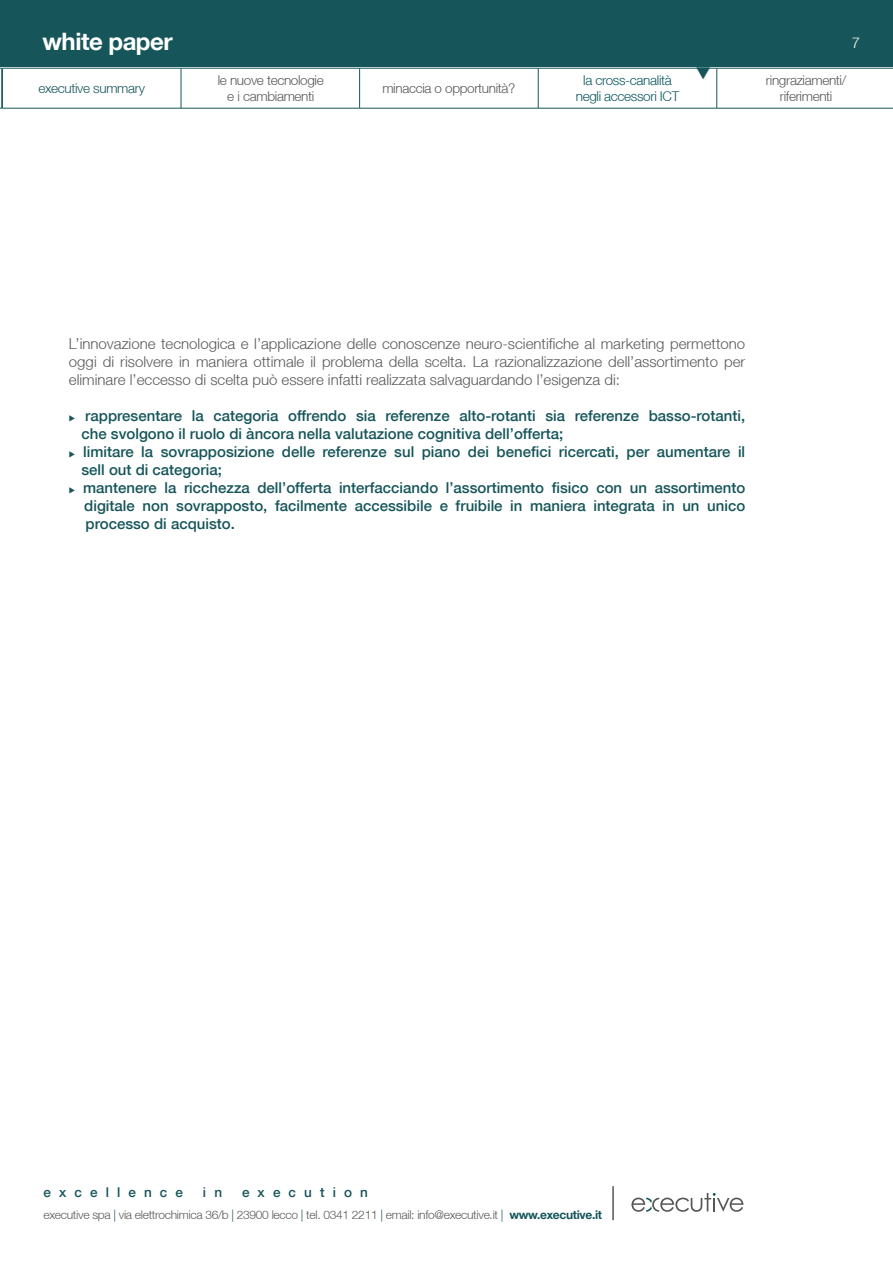
<style>
.page{position:relative;width:893px;height:1263px;background:#fff}
.page>*{position:absolute;margin:0;border:0;box-sizing:border-box;transform-origin:0 0}
.t1{font:700 24px "Helvetica Neue";letter-spacing:-.02em;color:#fff}
.t2{font:500 15px "Helvetica Neue";color:#16555a}
.t3{font:300 15px "Helvetica Neue";color:#575756}
.t4{font:300 15px "Helvetica Neue";color:#fff}
.t5{font:300 13.5px/16.5px "Helvetica Neue";letter-spacing:-.025em;color:#575756;text-align:center}
.t6{font:300 13.5px/16.2px "Helvetica Neue";letter-spacing:-.025em;color:#0a565b;text-align:center}
.t7{font:500 13.5px "Helvetica Neue";letter-spacing:.6em;color:#16555a}
.t8{font:300 13.5px "Helvetica Neue";letter-spacing:-.025em;color:#16555a}
.t9{font:300 12px "Helvetica Neue";letter-spacing:-.025em;color:#575756}
.s1{color:#16555a}
.s2{font-weight:700;color:#16555a}
</style>
<div class="page">
<svg style="left:631px;top:1193px;width:112px;height:19px"></svg>
<hr style="left:612px;top:1186px;width:2px;height:34px;background:#575756">
<div style="left:0;top:0;width:893px;height:67px;background:#16555a"></div>
<hr style="left:2px;top:68px;width:179px;height:1px;background:#16555a">
<hr style="left:2px;top:68px;width:1px;height:40px;background:#16555a">
<hr style="left:181px;top:68px;width:179px;height:1px;background:#16555a">
<hr style="left:360px;top:68px;width:178px;height:1px;background:#16555a">
<hr style="left:538px;top:68px;width:179px;height:1px;background:#16555a">
<hr style="left:717px;top:68px;width:176px;height:1px;background:#16555a">
<hr style="left:2px;top:108px;width:179px;height:1px;background:#16555a">
<hr style="left:181px;top:108px;width:179px;height:1px;background:#16555a">
<hr style="left:360px;top:108px;width:178px;height:1px;background:#16555a">
<hr style="left:538px;top:108px;width:179px;height:1px;background:#16555a">
<hr style="left:717px;top:108px;width:176px;height:1px;background:#16555a">
<hr style="left:181px;top:68px;width:1px;height:40px;background:#16555a">
<hr style="left:359px;top:68px;width:1px;height:40px;background:#16555a">
<hr style="left:538px;top:68px;width:1px;height:40px;background:#16555a">
<hr style="left:716px;top:68px;width:1px;height:40px;background:#16555a">
<svg style="left:696px;top:67px;width:14px;height:2px"></svg>
<h1 class="t1" style="left:43px;top:26px;width:132px">white paper</h1>
<p class="t4" style="left:852px;top:33px;width:10px">7</p>
<p class="t8" style="left:38px;top:80px;width:108px">executive summary</p>
<p class="t5" style="left:218px;top:71px;width:107px">le nuove tecnologie e i cambiamenti</p>
<p class="t5" style="left:382px;top:80px;width:135px">minaccia o opportunità?</p>
<p class="t6" style="left:576px;top:72px;width:105px">la cross-canalità negli accessori ICT</p>
<p class="t5" style="left:766px;top:72px;width:82px">ringraziamenti/</p>
<p class="t5" style="left:780px;top:88px;width:54px">riferimenti</p>
<p class="t3" style="left:69px;top:334px;width:678px">L’innovazione tecnologica e l’applicazione delle conoscenze neuro-scientifiche al marketing permettono</p>
<p class="t3" style="left:69px;top:352px;width:678px">oggi di risolvere in maniera ottimale il problema della scelta. La razionalizzazione dell’assortimento per</p>
<p class="t3" style="left:69px;top:370px;width:553px">eliminare l’eccesso di scelta può essere infatti realizzata salvaguardando l’esigenza di:</p>
<p class="t2" style="left:69px;top:406px;width:678px">◆ rappresentare la categoria offrendo sia referenze alto-rotanti sia referenze basso-rotanti,</p>
<p class="t2" style="left:81px;top:424px;width:483px">che svolgono il ruolo di àncora nella valutazione cognitiva dell’offerta;</p>
<p class="t2" style="left:69px;top:442px;width:678px">◆ limitare la sovrapposizione delle referenze sul piano dei benefici ricercati, per aumentare il</p>
<p class="t2" style="left:81px;top:460px;width:142px">sell out di categoria;</p>
<p class="t2" style="left:69px;top:478px;width:678px">◆ mantenere la ricchezza dell’offerta interfacciando l’assortimento fisico con un assortimento</p>
<p class="t2" style="left:84px;top:496px;width:662px">digitale non sovrapposto, facilmente accessibile e fruibile in maniera integrata in un unico</p>
<p class="t2" style="left:86px;top:514px;width:151px">processo di acquisto.</p>
<p class="t7" style="left:44px;top:1184px;width:141px">excellence</p>
<p class="t7" style="left:203px;top:1184px;width:21px">i n</p>
<p class="t7" style="left:242px;top:1184px;width:127px">execution</p>
<p class="t9" style="left:44px;top:1208px;width:560px">executive spa <span class="s1">|</span> via elettrochimica 36/b <span class="s1">|</span> 23900 lecco <span class="s1">|</span> tel. 0341 2211 <span class="s1">|</span> email: info@executive.it <span class="s1">|</span> <span class="s2">www.executive.it</span></p>
</div>
